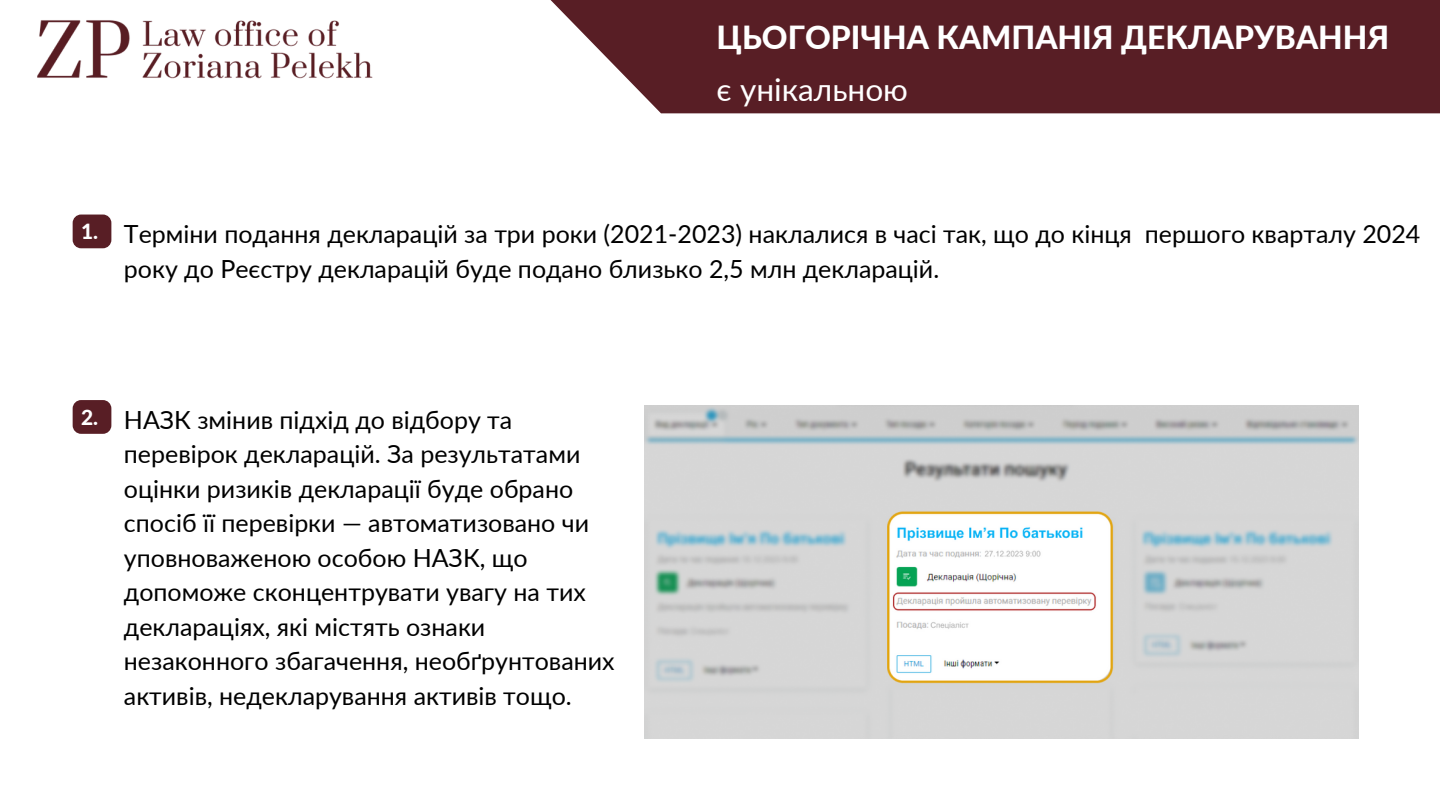
<style>
.page{position:relative;width:1440px;height:810px;background:#fff}
.page>*{position:absolute;margin:0;border:0;box-sizing:border-box;transform-origin:0 0}
.t1{font:800 31.8px "Lato";color:#fff}
.t2{font:31.7px "Lato";color:#fff}
.t3{font:25px/34.5px "Lato";color:#000}
.t4{font:800 20.9px "Lato";color:#fff}
</style>
<div class="page">
<div style="left:494px;top:0;width:946px;height:113px;background:#581e25"></div>
<img style="left:37px;top:20px;width:336px;height:59px">
<img style="left:645px;top:405px;width:714px;height:334px">
<div style="left:73px;top:215px;width:38px;height:33px;background:#581e25;border-radius:8px"></div>
<div style="left:73px;top:400px;width:38px;height:34px;background:#581e25;border-radius:8px"></div>
<p class="t1" style="left:717px;top:18px;width:674px">ЦЬОГОРІЧНА КАМПАНІЯ ДЕКЛАРУВАННЯ</p>
<p class="t2" style="left:717px;top:70px;width:193px">є унікальною</p>
<p class="t4" style="left:81px;top:219px;width:19px">1.</p>
<h3 class="t3" style="left:124px;top:216px;width:1298px">Терміни подання декларацій за три роки (2021-2023) наклалися в часі так, що до кінця першого кварталу 2024 року до Реєстру декларацій буде подано близько 2,5 млн декларацій.</h3>
<h3 class="t4" style="left:81px;top:404px;width:19px">2.</h3>
<p class="t3" style="left:124px;top:402px;width:492px">НАЗК змінив підхід до відбору та перевірок декларацій. За результатами оцінки ризиків декларації буде обрано спосіб її перевірки — автоматизовано чи уповноваженою особою НАЗК, що допоможе сконцентрувати увагу на тих деклараціях, які містять ознаки незаконного збагачення, необґрунтованих активів, недекларування активів тощо.</p>
</div>
